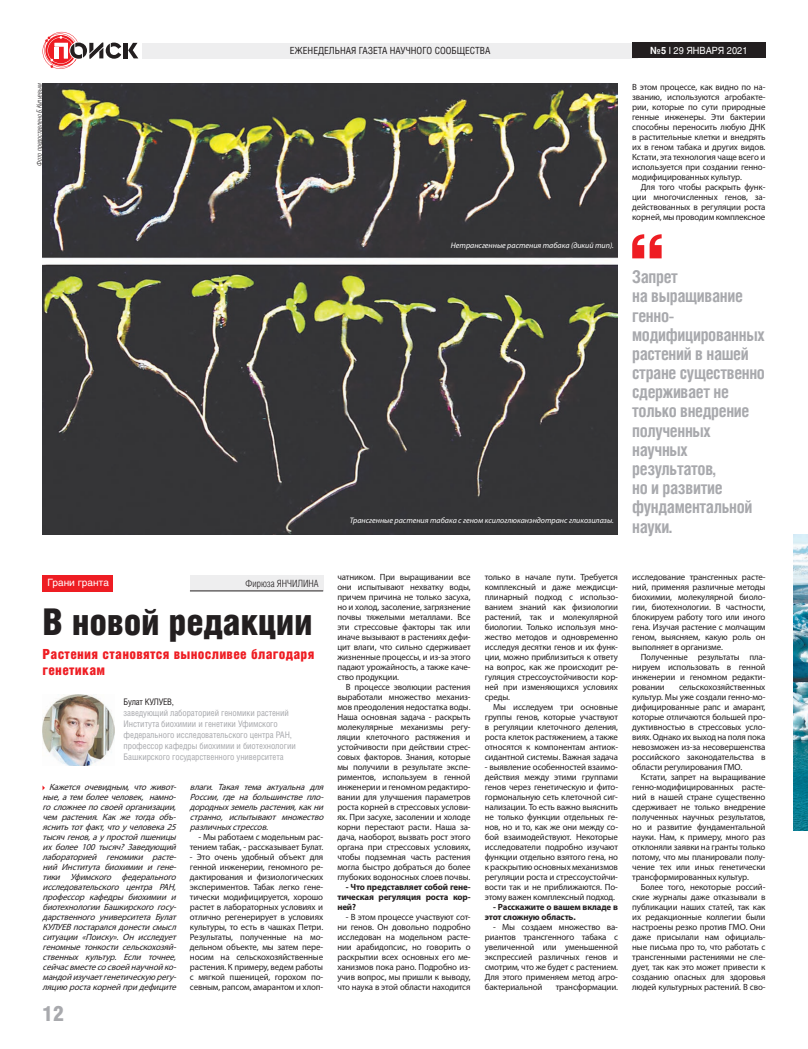
<style>
.page{position:relative;width:808px;height:1049px;background:#fff}
.page>*{position:absolute;margin:0;border:0;box-sizing:border-box;transform-origin:0 0}
.t1{font:37px "Helios Cond Black C";letter-spacing:-.01em;color:#231f20}
.t2{font:21.1px "Helios Cond Black C";color:#a8a9ad}
.t3{font:700 17.7px/19.2px "Helios Cond C";letter-spacing:-.02em;color:#a8a9ad;scale:.96 1}
.t4{font:14px/16px "Helios Cond Black C";letter-spacing:.02em;color:#ee1d23}
.t5{font:10px "Helios Cond Light C";color:#231f20}
.t6{font:10px "Helios C";color:#fff}
.t7{font:9.8px "Helios Cond C";color:#231f20}
.t8{font:9.8px "Helios C";color:#fff;scale:.93 1}
.t9{font:9px/10px "Myriad Pro";letter-spacing:-.015em;color:#231f20;text-align:justify}
.t10{font:italic 9px/10px "Myriad Pro";letter-spacing:-.015em;color:#231f20}
.t11{font:9px/11px "Helios Cond C";letter-spacing:-.01em;color:#a8a9ad}
.t12{font:700 9px/10px "Myriad Pro";letter-spacing:-.015em;color:#231f20;text-align:justify}
.t13{font:9px "Helios Cond C";letter-spacing:-.02em;color:#231f20}
.t14{font:italic 8px "Myriad Pro";color:#fff}
.t15{font:italic 7px "Helios Cond Light C";color:#231f20}
.s1{font-weight:700}
</style>
<div class="page">
<hr style="left:124px;top:43px;width:4px;height:15px;background:#231f20">
<svg style="left:128px;top:43px;width:10px;height:15px"></svg>
<svg style="left:43px;top:32px;width:78px;height:37px"></svg>
<div style="left:142px;top:43px;width:496px;height:16px;background:#eeeeef"></div>
<div style="left:632px;top:43px;width:133px;height:15px;background:#231f20"></div>
<img style="left:794px;top:534px;width:14px;height:296px">
<img style="left:43px;top:84px;width:575px;height:450px">
<div style="left:43px;top:575px;width:70px;height:16px;background:#ee1d23"></div>
<div style="left:190px;top:575px;width:133px;height:16px;background:#eeeeef"></div>
<hr style="left:190px;top:591px;width:133px;height:1px;background:#231f20">
<svg style="left:632px;top:234px;width:30px;height:24px"></svg>
<img style="left:43px;top:694px;width:72px;height:72px">
<p class="t7" style="left:290px;top:45px;width:202px">ЕЖЕНЕДЕЛЬНАЯ ГАЗЕТА НАУЧНОГО СООБЩЕСТВА</p>
<p class="t8" style="left:650px;top:44px;width:106px"><span class="s1">№5</span> I 29 ЯНВАРЯ 2021</p>
<p class="t15" style="left:35px;top:166px;width:84px;rotate:-90deg">Фото предоставлено Б.Кулуевым</p>
<p class="t9" style="left:632px;top:82px;width:135px">В этом процессе, как видно по на&shy;званию, используются агробакте&shy;рии, которые по сути природные генные инженеры. Эти бактерии способны переносить любую ДНК в растительные клетки и внедрять их в геном табака и других видов.<br>Кстати, эта технология чаще всего и используется при создании генно&shy;модифицированных культур.</p>
<p class="t9" style="left:632px;top:182px;width:135px;text-indent:9px">Для того чтобы раскрыть функ&shy;ции многочисленных генов, за&shy;действованных в регуляции роста корней, мы проводим комплексное</p>
<p class="t14" style="left:451px;top:241px;width:165px">Нетрансгенные растения табака (дикий тип).</p>
<p class="t14" style="left:350px;top:515px;width:265px">Трансгенные растения табака с геном ксилоглюканэндотранс гликозилазы.</p>
<h3 class="t3" style="left:632px;top:267px;width:140px">Запрет<br>на выращивание генно&shy;модифицированных растений в нашей стране существенно сдерживает не только внедрение полученных научных результатов,<br>но и развитие фундаментальной науки.</h3>
<p class="t6" style="left:47px;top:577px;width:63px">Грани гранта</p>
<h1 class="t1" style="left:43px;top:600px;width:272px">В новой редакции</h1>
<h3 class="t4" style="left:43px;top:646px;width:273px">Растения становятся выносливее благодаря генетикам</h3>
<p class="t5" style="left:246px;top:577px;width:75px">Фирюза ЯНЧИЛИНА</p>
<p class="t13" style="left:124px;top:696px;width:52px">Булат КУЛУЕВ,</p>
<p class="t11" style="left:124px;top:707px;width:174px">заведующий лабораторией геномики растений Института биохимии и генетики Уфимского федерального исследовательского центра РАН, профессор кафедры биохимии и биотехнологии Башкирского государственного университета</p>
<p class="t10" style="left:43px;top:782px;width:137px;text-indent:7px">Кажется очевид ным, что живот&shy;ные, а тем более человек, намно&shy;го сложнее по своей организации, чем растения. Как же тогда объ&shy;яснить тот факт, что у чел овека 25 тысяч генов, а у простой пшеницы их бол ее 100 тысяч? Заведующий лабораторией геномики расте&shy;ний Института биохимии и гене&shy;тики Уфимского федерал ьного иссл едовател ьского центра РАН, профессор кафедры биохимии и биотехнологии Башкирского госу&shy;дарственного университета Бул ат<br>КУЛУЕВ постарал ся донести смысл ситуации «Поиску». Он иссл едует геномные тонкости сел ьскохозяй&shy;ственных кул ьтур. Есл и точнее, сейчас вместе со своей научной ко&shy;мандой изучает генетическую регу&shy;ляцию роста корней при дефиците</p>
<h2 class="t2" style="left:43px;top:1001px;width:23px">12</h2>
<p class="t10" style="left:190px;top:782px;width:136px;text-align:justify">влаги. Такая тема актуал ьна для России, где на бол ьшинстве пл о&shy;дородных земел ь растения, как ни странно, испытывают множество разл ичных стрессов.</p>
<p class="t9" style="left:190px;top:832px;width:135px;text-align:right">- Мы работаем с модельным рас&shy;тением табак, - рассказывает Булат.</p>
<p class="t9" style="left:190px;top:852px;width:135px">- Это очень удобный объект для генной инженерии, геномного ре&shy;дактирования и физиологических экспериментов. Табак легко гене&shy;тически модифицируется, хорошо растет в лабораторных условиях и отлично регенерирует в условиях культуры, то есть в чашках Петри.<br>Результаты, полученные на мо&shy;дельном объекте, мы затем пере&shy;носим на сельскохозяйственные растения. К примеру, ведем работы с мягкой пшеницей, горохом по&shy;севным, рапсом, амарантом и хлоп-</p>
<p class="t9" style="left:337px;top:572px;width:135px">чатником. При выращивании все они испытывают нехватку воды, причем причина не только засуха, но и холод, засоление, загрязнение почвы тяжелыми металлами. Все эти стрессовые факторы так или иначе вызывают в растениях дефи&shy;цит влаги, что сильно сдерживает жизненные процессы, и из-за этого падают урожайность, а также каче&shy;ство продукции.</p>
<p class="t9" style="left:337px;top:682px;width:135px;text-indent:9px">В процессе эволюции растения выработали множество механиз&shy;мов преодоления недостатка воды.<br>Наша основная задача - раскрыть молекулярные механизмы регу&shy;ляции клеточного растяжения и устойчивости при действии стрес&shy;совых факторов. Знания, которые мы получили в результате экспе&shy;риментов, используем в генной инженерии и геномном редактиро&shy;вании для улучшения параметров роста корней в стрессовых услови&shy;ях. При засухе, засолении и холоде корни перестают расти. Наша за&shy;дача, наоборот, вызвать рост этого органа при стрессовых условиях, чтобы подземная часть растения могла быстро добраться до более глубоких водоносных слоев почвы.</p>
<p class="t12" style="left:337px;top:882px;width:135px;text-indent:9px">- Что представляет собой гене&shy;тическая регуляция роста кор&shy;ней?</p>
<p class="t9" style="left:337px;top:912px;width:135px;text-indent:9px">- В этом процессе участвуют сот&shy;ни генов. Он довольно подробно исследован на модельном расте&shy;нии арабидопсис, но говорить о раскрытии всех основных его ме&shy;ханизмов пока рано. Подробно из&shy;учив вопрос, мы пришли к выводу, что наука в этой области находится</p>
<p class="t9" style="left:485px;top:572px;width:135px">только в начале пути. Требуется комплексный и даже междисци&shy;плинарный подход с использо&shy;ванием знаний как физиологии растений, так и молекулярной биологии. Только используя мно&shy;жество методов и одновременно исследуя десятки генов и их функ&shy;ции, можно приблизиться к ответу на вопрос, как же происходит ре&shy;гуляция стрессоустойчивости кор&shy;ней при изменяющихся условиях среды.</p>
<p class="t9" style="left:485px;top:702px;width:135px;text-indent:9px">Мы исследуем три основные группы генов, которые участвуют в регуляции клеточного деления, роста клеток растяжением, а также относятся к компонентам антиок&shy;сидантной системы. Важная задача</p>
<p class="t9" style="left:485px;top:762px;width:135px">- выявление особенностей взаимо&shy;действия между этими группами генов через генетическую и фито&shy;гормональную сеть клеточной сиг&shy;нализации. То есть важно выяснить не только функции отдельных ге&shy;нов, но и то, как же они между со&shy;бой взаимодействуют. Некоторые исследователи подробно изучают функции отдельно взятого гена, но к раскрытию основных механизмов регуляции роста и стрессоустойчи&shy;вости так и не приближаются. По&shy;этому важен комплексный подход.</p>
<p class="t12" style="left:485px;top:902px;width:135px;text-indent:9px">- Расскажите о вашем вкладе в этот сложную область.</p>
<p class="t9" style="left:485px;top:922px;width:135px;text-indent:9px">- Мы создаем множество ва&shy;риантов трансгенного табака с увеличенной или уменьшенной экспрессией различных генов и смотрим, что же будет с растением.<br>Для этого применяем метод агро&shy;бактериальной</p>
<p class="t9" style="left:556px;top:982px;width:64px">трансформации.</p>
<p class="t9" style="left:632px;top:572px;width:135px">исследование трансгенных расте&shy;ний, применяя различные методы биохимии, молекулярной биоло&shy;гии, биотехнологии. В частности, блокируем работу того или иного гена. Изучая растение с молчащим геном, выясняем, какую роль он выполняет в организме.</p>
<p class="t9" style="left:632px;top:652px;width:135px;text-indent:9px">Полученные результаты пла&shy;нируем использовать в генной инженерии и геномном редакти&shy;ровании</p>
<p class="t9" style="left:632px;top:682px;width:135px;text-indent:47px">сельскохозяйственных культур. Мы уже создали генно-мо&shy;дифицированные рапс и амарант, которые отличаются большей про&shy;дуктивностью в стрессовых усло&shy;виях. Однако их выход на поля пока невозможен из-за несовершенства российского законодательства в области регулирования ГМО.</p>
<p class="t9" style="left:632px;top:772px;width:135px;text-indent:9px">Кстати, запрет на выращивание генно-модифицированных расте&shy;ний в нашей стране существенно сдерживает не только внедрение полученных научных результатов, но и развитие фундаментальной науки. Нам, к примеру, много раз отклоняли заявки на гранты только потому, что мы планировали полу&shy;чение тех или иных генетически трансформированных культур.</p>
<p class="t9" style="left:632px;top:882px;width:135px;text-indent:9px">Более того, некоторые россий&shy;ские журналы даже отказывали в публикации наших статей, так как их редакционные коллегии были настроены резко против ГМО. Они даже присылали нам официаль&shy;ные письма про то, что работать с трансгенными растениями не сле&shy;дует, так как это может привести к созданию опасных для здоровья людей культурных растений. В сво-</p>
</div>
